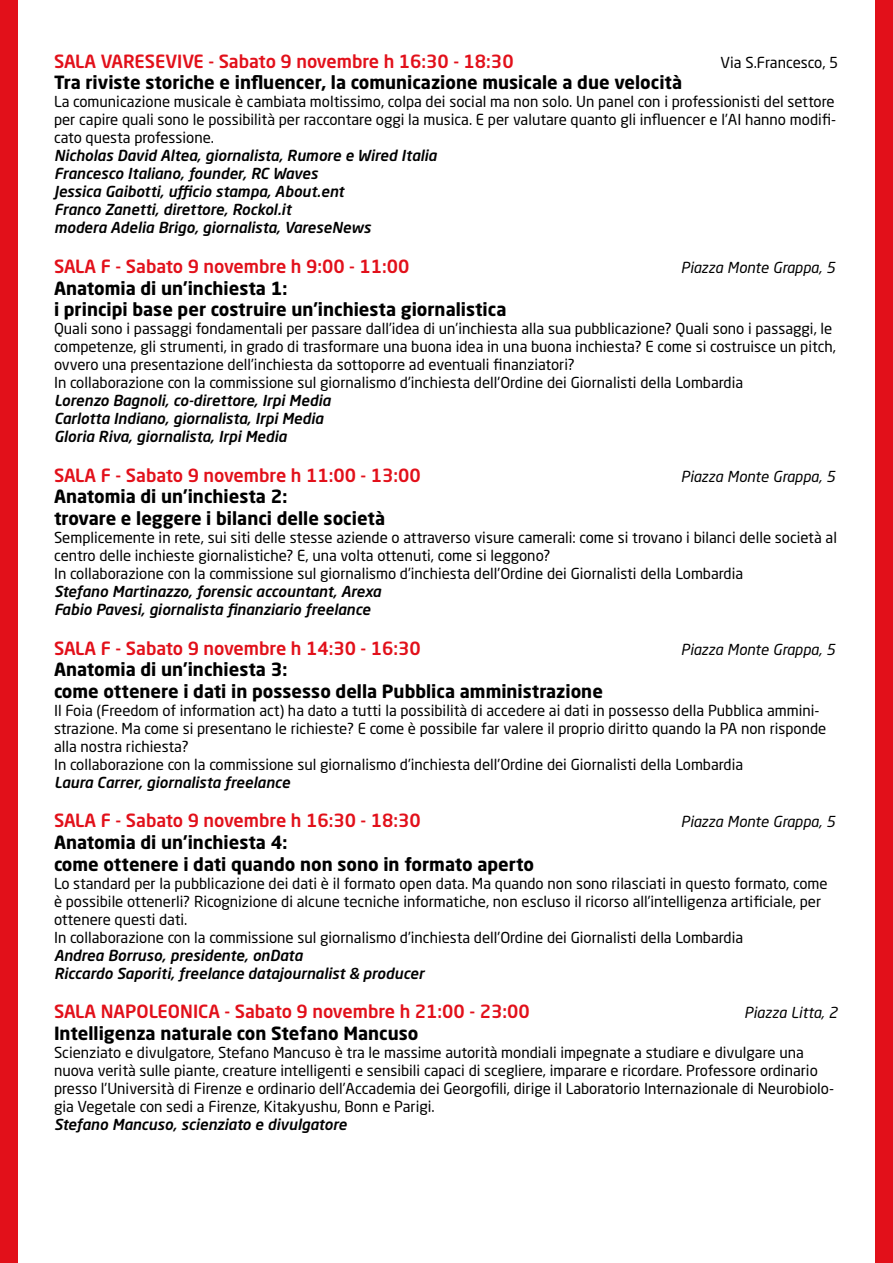
<style>
.page{position:relative;width:893px;height:1263px;background:#fff}
.page>*{position:absolute;margin:0;border:0;box-sizing:border-box;transform-origin:0 0}
.t1{font:700 18px/21.6px "Neo Sans Pro";color:#000}
.t2{font:500 18px "Neo Sans Pro";color:#e2101a}
.t3{font:15px/18px "Neo Sans Pro";color:#000}
.t4{font:italic 500 15px/18px "Neo Sans Pro";color:#000}
.t5{font:italic 15px "Neo Sans Pro";color:#000}
</style>
<div class="page">
<div style="left:0;top:0;width:17px;height:1263px;background:#e2101a"></div>
<div style="left:876px;top:0;width:17px;height:1263px;background:#e2101a"></div>
<p class="t2" style="left:54px;top:50px;width:461px">SALA VARESEVIVE - Sabato 9 novembre h 16:30 - 18:30</p>
<p class="t3" style="left:721px;top:53px;width:119px">Via S.Francesco, 5</p>
<p class="t1" style="left:54px;top:71px;width:630px">Tra riviste storiche e influencer, la comunicazione musicale a due velocità</p>
<p class="t3" style="left:54px;top:93px;width:784px;text-align:justify">La comunicazione musicale è cambiata moltissimo, colpa dei social ma non solo. Un panel con i professionisti del settore per capire quali sono le possibilità per raccontare oggi la musica. E per valutare quanto gli influencer e l’AI hanno modifi&shy;cato questa professione.</p>
<p class="t4" style="left:54px;top:146px;width:384px">Nicholas David Altea, giornalista, Rumore e Wired Italia Francesco Italiano, founder, RC Waves<br>Jessica Gaibotti, ufficio stampa, About.ent<br>Franco Zanetti, direttore, Rockol.it<br>modera Adelia Brigo, giornalista, VareseNews</p>
<p class="t2" style="left:54px;top:255px;width:357px">SALA F - Sabato 9 novembre h 9:00 - 11:00</p>
<p class="t5" style="left:681px;top:258px;width:156px">Piazza Monte Grappa, 5</p>
<p class="t1" style="left:54px;top:277px;width:454px">Anatomia di un’inchiesta 1:<br>i principi base per costruire un’inchiesta giornalistica</p>
<p class="t3" style="left:54px;top:319px;width:784px">Quali sono i passaggi fondamentali per passare dall’idea di un’inchiesta alla sua pubblicazione? Quali sono i passaggi, le competenze, gli strumenti, in grado di trasformare una buona idea in una buona inchiesta? E come si costruisce un pitch, ovvero una presentazione dell’inchiesta da sottoporre ad eventuali finanziatori?<br>In collaborazione con la commissione sul giornalismo d’inchiesta dell’Ordine dei Giornalisti della Lombardia</p>
<p class="t4" style="left:54px;top:391px;width:278px">Lorenzo Bagnoli, co-direttore, Irpi Media<br>Carlotta Indiano, giornalista, Irpi Media<br>Gloria Riva, giornalista, Irpi Media</p>
<p class="t2" style="left:54px;top:464px;width:368px">SALA F - Sabato 9 novembre h 11:00 - 13:00</p>
<p class="t5" style="left:681px;top:467px;width:156px">Piazza Monte Grappa, 5</p>
<p class="t1" style="left:54px;top:485px;width:333px">Anatomia di un’inchiesta 2:<br>trovare e leggere i bilanci delle società</p>
<p class="t3" style="left:54px;top:528px;width:784px">Semplicemente in rete, sui siti delle stesse aziende o attraverso visure camerali: come si trovano i bilanci delle società al centro delle inchieste giornalistiche? E, una volta ottenuti, come si leggono?<br>In collaborazione con la commissione sul giornalismo d’inchiesta dell’Ordine dei Giornalisti della Lombardia</p>
<p class="t4" style="left:54px;top:582px;width:328px">Stefano Martinazzo, forensic accountant, Arexa<br>Fabio Pavesi, giornalista finanziario freelance</p>
<p class="t2" style="left:54px;top:637px;width:368px">SALA F - Sabato 9 novembre h 14:30 - 16:30</p>
<p class="t5" style="left:681px;top:640px;width:156px">Piazza Monte Grappa, 5</p>
<p class="t1" style="left:54px;top:658px;width:550px">Anatomia di un’inchiesta 3:<br>come ottenere i dati in possesso della Pubblica amministrazione</p>
<p class="t3" style="left:54px;top:701px;width:774px">Il Foia (Freedom of information act) ha dato a tutti la possibilità di accedere ai dati in possesso della Pubblica ammini&shy;strazione. Ma come si presentano le richieste? E come è possibile far valere il proprio diritto quando la PA non risponde alla nostra richiesta?<br>In collaborazione con la commissione sul giornalismo d’inchiesta dell’Ordine dei Giornalisti della Lombardia</p>
<p class="t4" style="left:54px;top:773px;width:237px">Laura Carrer, giornalista freelance</p>
<p class="t2" style="left:54px;top:809px;width:368px">SALA F - Sabato 9 novembre h 16:30 - 18:30</p>
<p class="t5" style="left:681px;top:813px;width:156px">Piazza Monte Grappa, 5</p>
<p class="t1" style="left:54px;top:831px;width:482px">Anatomia di un’inchiesta 4:<br>come ottenere i dati quando non sono in formato aperto</p>
<p class="t3" style="left:54px;top:874px;width:775px">Lo standard per la pubblicazione dei dati è il formato open data. Ma quando non sono rilasciati in questo formato, come è possibile ottenerli? Ricognizione di alcune tecniche informatiche, non escluso il ricorso all’intelligenza artificiale, per ottenere questi dati.<br>In collaborazione con la commissione sul giornalismo d’inchiesta dell’Ordine dei Giornalisti della Lombardia</p>
<p class="t4" style="left:54px;top:946px;width:372px">Andrea Borruso, presidente, onData<br>Riccardo Saporiti, freelance datajournalist &amp; producer</p>
<p class="t2" style="left:54px;top:1000px;width:477px">SALA NAPOLEONICA - Sabato 9 novembre h 21:00 - 23:00</p>
<p class="t5" style="left:744px;top:1003px;width:95px">Piazza Litta, 2</p>
<p class="t1" style="left:54px;top:1022px;width:366px">Intelligenza naturale con Stefano Mancuso</p>
<p class="t3" style="left:54px;top:1043px;width:782px">Scienziato e divulgatore, Stefano Mancuso è tra le massime autorità mondiali impegnate a studiare e divulgare una nuova verità sulle piante, creature intelligenti e sensibili capaci di scegliere, imparare e ricordare. Professore ordinario presso l’Università di Firenze e ordinario dell’Accademia dei Georgofili, dirige il Laboratorio Internazionale di Neurobiolo&shy;gia Vegetale con sedi a Firenze, Kitakyushu, Bonn e Parigi.</p>
<p class="t4" style="left:54px;top:1115px;width:294px">Stefano Mancuso, scienziato e divulgatore</p>
</div>
